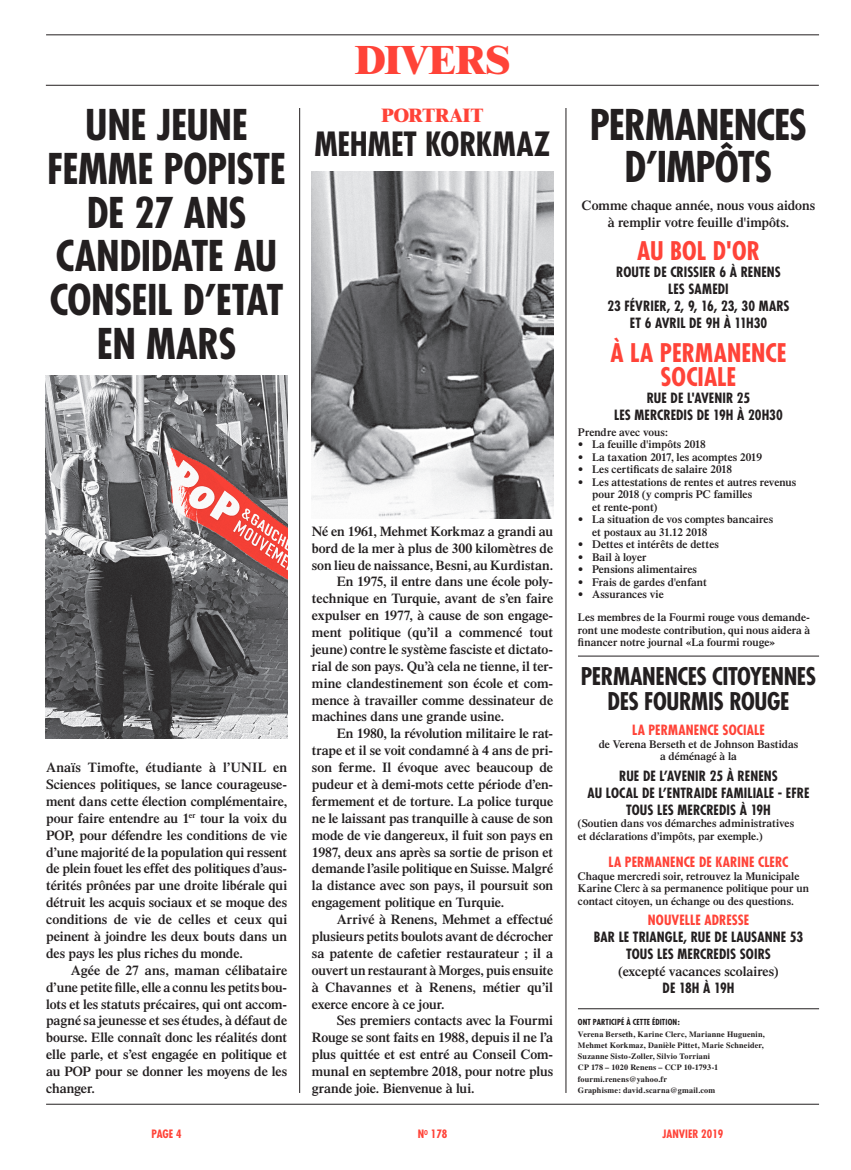
<style>
.page{position:relative;width:851px;height:1170px;background:#fff}
.page>*{position:absolute;margin:0;border:0;box-sizing:border-box;transform-origin:0 0}
.TITRES{font:700 condensed 41.25px/43.8px "Futura";letter-spacing:-.015em;color:#231f20;text-align:center}
.t1{font:800 39.38px "Times";letter-spacing:.02em;color:#ff4338}
.TITRES-2{font:700 condensed 32.5px "Futura";letter-spacing:-.005em;color:#231f20}
.INTER-TITRE{font:700 condensed 25px "Futura";color:#ff4338}
.TEXTE-BASE-1E-LIGNE{font:700 condensed 23.75px/25px "Futura";letter-spacing:-.02em;color:#231f20;text-align:center}
.TITRES-3{font:800 18.75px "Times";letter-spacing:.005em;color:#ff4338}
.TEXTE-BASE{font:600 13.75px/16.9px "Times";letter-spacing:-.005em;color:#231f20;text-align:justify}
.TEXTE-BASE-1E-LIGNE-2{font:600 13.75px/16.9px "Times";letter-spacing:-.005em;color:#231f20;text-align:justify}
.INTER-TITRE-2{font:700 condensed 13.75px/16.9px "Futura";letter-spacing:.005em;color:#231f20;text-align:center}
.INTER-TITRE-3{font:700 condensed 13.75px "Futura";letter-spacing:.005em;color:#ff4338}
.TEXTE-BASE-1E-LIGNE-3{font:600 11.25px/12.5px "Times";letter-spacing:.005em;color:#231f20}
.t2{font:700 condensed 11.25px "Futura";color:#ff4338}
.TEXTE-BASE-1E-LIGNE-4{font:700 8.12px/11.2px "Times";letter-spacing:.02em;color:#231f20}
.TEXTE-BASE-1E-LIGNE-5{font:700 condensed 8.12px "Futura";letter-spacing:.015em;color:#231f20}
.t3{font:700 condensed 6.5px "Futura";color:#ff4338}
</style>
<div class="page">
<hr style="left:46px;top:1103px;width:772px;height:1px;background:#231f20">
<hr style="left:46px;top:35px;width:772px;height:1px;background:#231f20">
<hr style="left:578px;top:1008px;width:241px;height:1px;background:#231f20">
<hr style="left:578px;top:655px;width:241px;height:1px;background:#231f20">
<hr style="left:46px;top:85px;width:772px;height:1px;background:#231f20">
<img style="left:46px;top:376px;width:241px;height:362px">
<img style="left:312px;top:172px;width:241px;height:347px">
<hr style="left:299px;top:108px;width:1px;height:984px;background:#231f20">
<hr style="left:565px;top:108px;width:1px;height:984px;background:#231f20">
<p class="TITRES" style="left:47px;top:103px;width:240px">UNE JEUNE<br>FEMME POPISTE<br>DE 27 ANS<br>CANDIDATE AU<br>CONSEIL D’ETAT<br>EN MARS</p>
<p class="t1" style="left:355px;top:36px;width:156px">DIVERS</p>
<p class="TITRES-3" style="left:381px;top:104px;width:104px">PORTRAIT</p>
<p class="TITRES-2" style="left:314px;top:124px;width:237px">MEHMET KORKMAZ</p>
<p class="TEXTE-BASE-1E-LIGNE-2" style="left:46px;top:758px;width:242px">Anaïs Timofte, étudiante à l’UNIL en Sciences politiques, se lance courageuse&shy;ment dans cette élection complémentaire, pour faire entendre au 1<sup>er</sup> tour la voix du POP, pour défendre les conditions de vie d’une majorité de la population qui ressent de plein fouet les effet des politiques d’aus&shy;térités prônées par une droite libérale qui détruit les acquis sociaux et se moque des conditions de vie de celles et ceux qui peinent à joindre les deux bouts dans un des pays les plus riches du monde.</p>
<p class="TEXTE-BASE" style="left:46px;top:961px;width:242px;text-indent:25px">Agée de 27 ans, maman célibataire d’une petite fille, elle a connu les petits bou&shy;lots et les statuts précaires, qui ont accom&shy;pagné sa jeunesse et ses études, à défaut de bourse. Elle connaît donc les réalités dont elle parle, et s’est engagée en politique et au POP pour se donner les moyens de les changer.</p>
<p class="TEXTE-BASE-1E-LIGNE-2" style="left:312px;top:522px;width:243px">Né en 1961, Mehmet Korkmaz a grandi au bord de la mer à plus de 300 kilomètres de son lieu de naissance, Besni, au Kurdistan.</p>
<p class="TEXTE-BASE" style="left:312px;top:573px;width:243px;text-indent:25px">En 1975, il entre dans une école poly&shy;technique en Turquie, avant de s’en faire expulser en 1977, à cause de son engage&shy;ment politique (qu’il a commencé tout jeune) contre le système fasciste et dictato&shy;rial de son pays. Qu’à cela ne tienne, il ter&shy;mine clandestinement son école et com&shy;mence à travailler comme dessinateur de machines dans une grande usine.</p>
<p class="TEXTE-BASE" style="left:312px;top:725px;width:243px;text-indent:25px">En 1980, la révolution militaire le rat&shy;trape et il se voit condamné à 4 ans de pri&shy;son ferme. Il évoque avec beaucoup de pudeur et à demi-mots cette période d’en&shy;fermement et de torture. La police turque ne le laissant pas tranquille à cause de son mode de vie dangereux, il fuit son pays en 1987, deux ans après sa sortie de prison et demande l’asile politique en Suisse. Malgré la distance avec son pays, il poursuit son engagement politique en Turquie.</p>
<p class="TEXTE-BASE" style="left:312px;top:910px;width:243px;text-indent:25px">Arrivé à Renens, Mehmet a effectué plusieurs petits boulots avant de décrocher sa patente de cafetier restaurateur ; il a ouvert un restaurant à Morges, puis ensuite à Chavannes et à Renens, métier qu’il exerce encore à ce jour.</p>
<p class="TEXTE-BASE" style="left:312px;top:1011px;width:243px;text-indent:25px">Ses premiers contacts avec la Fourmi Rouge se sont faits en 1988, depuis il ne l’a plus quittée et est entré au Conseil Com&shy;munal en septembre 2018, pour notre plus grande joie. Bienvenue à lui.</p>
<p class="TITRES" style="left:589px;top:103px;width:219px;line-height:42.5px">PERMANENCES<br>D’IMPÔTS</p>
<p class="TEXTE-BASE-1E-LIGNE-2" style="left:582px;top:196px;width:235px;text-align:center">Comme chaque année, nous vous aidons à remplir votre feuille d'impôts.</p>
<p class="INTER-TITRE" style="left:637px;top:236px;width:124px">AU BOL D'OR</p>
<p class="INTER-TITRE-2" style="left:616px;top:264px;width:166px">ROUTE DE CRISSIER 6 À RENENS</p>
<p class="INTER-TITRE-2" style="left:668px;top:281px;width:62px">LES SAMEDI</p>
<p class="INTER-TITRE-2" style="left:607px;top:298px;width:184px">23 FÉVRIER, 2, 9, 16, 23, 30 MARS</p>
<p class="INTER-TITRE-2" style="left:629px;top:314px;width:139px">ET 6 AVRIL DE 9H À 11H30</p>
<p class="INTER-TITRE" style="left:610px;top:337px;width:178px">À LA PERMANENCE</p>
<p class="INTER-TITRE" style="left:660px;top:361px;width:77px">SOCIALE</p>
<p class="INTER-TITRE-2" style="left:646px;top:389px;width:105px">RUE DE L'AVENIR 25</p>
<p class="INTER-TITRE-2" style="left:614px;top:406px;width:170px">LES MERCREDIS DE 19H À 20H30</p>
<p class="TEXTE-BASE-1E-LIGNE-3" style="left:578px;top:425px;width:92px">Prendre avec vous:</p>
<p class="TEXTE-BASE-1E-LIGNE-3" style="left:578px;top:438px;width:129px">• La feuille d'impôts 2018</p>
<p class="TEXTE-BASE-1E-LIGNE-3" style="left:578px;top:450px;width:185px">• La taxation 2017, les acomptes 2019</p>
<p class="TEXTE-BASE-1E-LIGNE-3" style="left:578px;top:463px;width:156px">• Les certificats de salaire 2018</p>
<p class="TEXTE-BASE-1E-LIGNE-3" style="left:592px;top:475px;width:206px;text-indent:-14px">• Les attestations de rentes et autres revenus pour 2018 (y compris PC familles<br>et rente-pont)</p>
<p class="TEXTE-BASE-1E-LIGNE-3" style="left:592px;top:513px;width:182px;text-indent:-14px">• La situation de vos comptes bancaires et postaux au 31.12 2018</p>
<p class="TEXTE-BASE-1E-LIGNE-3" style="left:578px;top:538px;width:142px">• Dettes et intérêts de dettes</p>
<p class="TEXTE-BASE-1E-LIGNE-3" style="left:578px;top:550px;width:70px">• Bail à loyer</p>
<p class="TEXTE-BASE-1E-LIGNE-3" style="left:578px;top:563px;width:120px">• Pensions alimentaires</p>
<p class="TEXTE-BASE-1E-LIGNE-3" style="left:578px;top:575px;width:130px">• Frais de gardes d'enfant</p>
<p class="TEXTE-BASE-1E-LIGNE-3" style="left:578px;top:588px;width:87px">• Assurances vie</p>
<p class="TEXTE-BASE-1E-LIGNE-3" style="left:578px;top:611px;width:234px;text-align:justify">Les membres de la Fourmi rouge vous demande&shy;ront une modeste contribution, qui nous aidera à financer notre journal «La fourmi rouge»</p>
<p class="TEXTE-BASE-1E-LIGNE" style="left:581px;top:664px;width:237px">PERMANENCES CITOYENNES<br>DES FOURMIS ROUGE</p>
<p class="INTER-TITRE-3" style="left:632px;top:721px;width:134px">LA PERMANENCE SOCIALE</p>
<p class="TEXTE-BASE-1E-LIGNE-3" style="left:598px;top:737px;width:201px;text-align:center">de Verena Berseth et de Johnson Bastidas a déménagé à la</p>
<p class="INTER-TITRE-2" style="left:619px;top:767px;width:160px">RUE DE L’AVENIR 25 À RENENS</p>
<p class="INTER-TITRE-2" style="left:587px;top:784px;width:223px">AU LOCAL DE L’ENTRAIDE FAMILIALE - EFRE<br>TOUS LES MERCREDIS À 19H</p>
<p class="TEXTE-BASE-1E-LIGNE-3" style="left:578px;top:816px;width:217px">(Soutien dans vos démarches administratives et déclarations d’impôts, par exemple.)</p>
<p class="INTER-TITRE-3" style="left:608px;top:853px;width:181px">LA PERMANENCE DE KARINE CLERC</p>
<p class="TEXTE-BASE-1E-LIGNE-3" style="left:578px;top:869px;width:233px">Chaque mercredi soir, retrouvez la Municipale<br>Karine Clerc à sa permanence politique pour un contact citoyen, un échange ou des questions.</p>
<p class="INTER-TITRE-3" style="left:647px;top:911px;width:103px">NOUVELLE ADRESSE</p>
<p class="INTER-TITRE-2" style="left:593px;top:928px;width:211px">BAR LE TRIANGLE, RUE DE LAUSANNE 53</p>
<p class="INTER-TITRE-2" style="left:626px;top:945px;width:146px">TOUS LES MERCREDIS SOIRS</p>
<p class="TEXTE-BASE" style="left:618px;top:962px;width:162px">(excepté vacances scolaires)</p>
<p class="INTER-TITRE-2" style="left:662px;top:979px;width:73px">DE 18H À 19H</p>
<p class="TEXTE-BASE-1E-LIGNE-5" style="left:578px;top:1017px;width:103px">ONT PARTICIPÉ À CETTE ÉDITION:</p>
<p class="TEXTE-BASE-1E-LIGNE-4" style="left:578px;top:1028px;width:188px">Verena Berseth, Karine Clerc, Marianne Huguenin,<br>Mehmet Korkmaz, Danièle Pittet, Marie Schneider,<br>Suzanne Sisto-Zoller, Silvio Torriani</p>
<p class="TEXTE-BASE-1E-LIGNE-4" style="left:578px;top:1061px;width:142px">CP 178 – 1020 Renens – CCP 10-1793-1</p>
<p class="TEXTE-BASE-1E-LIGNE-4" style="left:578px;top:1073px;width:91px">fourmi.renens@yahoo.fr</p>
<p class="TEXTE-BASE-1E-LIGNE-4" style="left:578px;top:1084px;width:139px">Graphisme: david.scarna@gmail.com</p>
<p class="t3" style="left:424px;top:1127px;width:5px">O</p>
<p class="t2" style="left:152px;top:1126px;width:32px">PAGE 4</p>
<p class="t2" style="left:431px;top:1126px;width:18px">178</p>
<p class="t2" style="left:418px;top:1126px;width:8px">N</p>
<p class="t2" style="left:662px;top:1126px;width:62px">JANVIER 2019</p>
</div>
